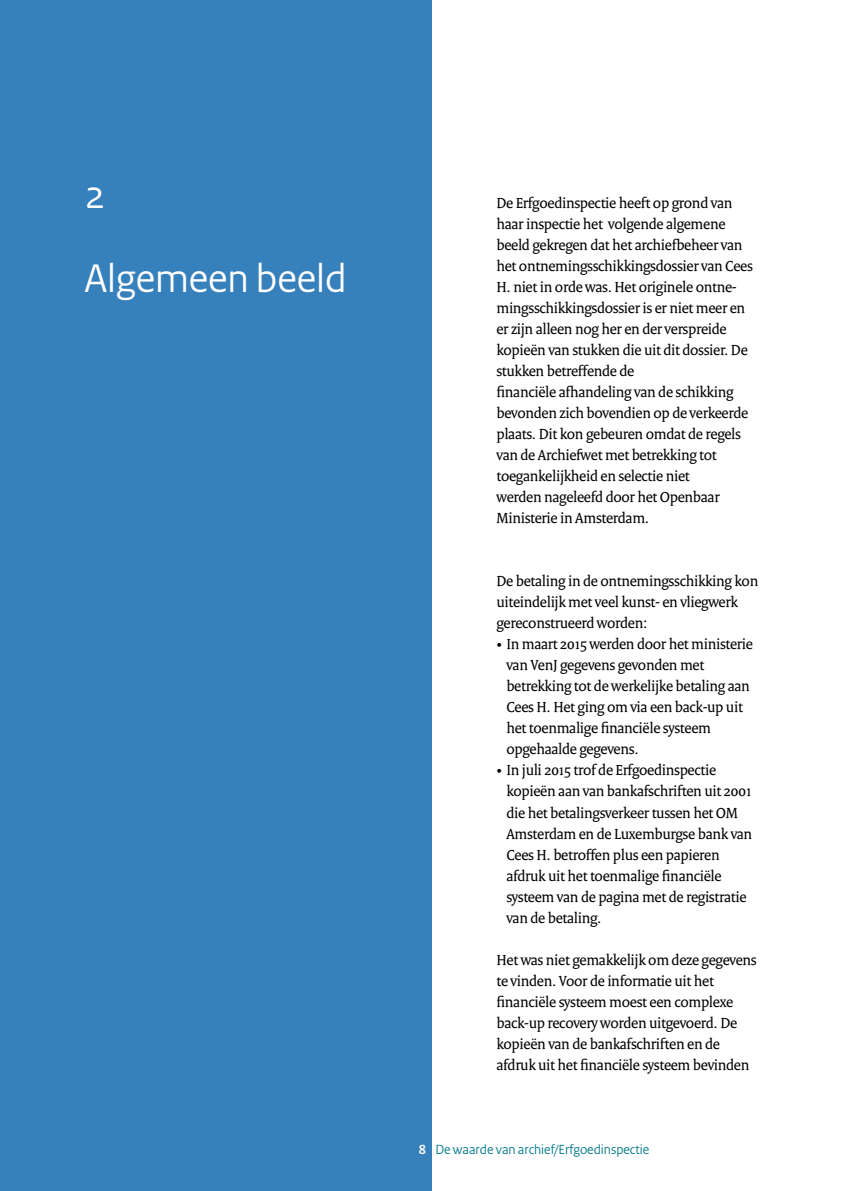
<style>
.page{position:relative;width:844px;height:1191px;background:#fff}
.page>*{position:absolute;margin:0;border:0;box-sizing:border-box;transform-origin:0 0}
.t1{font:42px/84px "Rijksoverheid Sans";color:#fff}
.t2{font:15.75px/21px "Rijksoverheid Serif";letter-spacing:-.02em;color:#000}
.t3{font:14px "Rijksoverheid Sans";color:#00788a}
.s1{font-weight:700;color:#fff}
</style>
<div class="page">
<div style="left:0;top:0;width:432px;height:1191px;background:#3680bc"></div>
<h1 class="t1" style="left:84px;top:152px;width:263px">2<br>Algemeen beeld</h1>
<p class="t2" style="left:496px;top:193px;width:258px">De Erfgoedinspectie heeft op grond van haar inspectie het volgende algemene beeld gekregen dat het archiefbeheer van het ontnemingsschikkingsdossier van Cees H. niet in orde was. Het originele ontne&shy;mingsschikkingsdossier is er niet meer en er zijn alleen nog her en der verspreide kopieën van stukken die uit dit dossier. De stukken betreffende de<br>financiële afhandeling van de schikking bevonden zich bovendien op de verkeerde plaats. Dit kon gebeuren omdat de regels van de Archiefwet met betrekking tot toegankelijkheid en selectie niet<br>werden nageleefd door het Openbaar Ministerie in Amsterdam.</p>
<p class="t2" style="left:496px;top:571px;width:263px">De betaling in de ontnemingsschikking kon uiteindelijk met veel kunst- en vliegwerk gereconstrueerd worden:</p>
<p class="t2" style="left:506px;top:634px;width:248px;text-indent:-10px">• In maart 2015 werden door het ministerie van VenJ gegevens gevonden met betrekking tot de werkelijke betaling aan Cees H. Het ging om via een back-up uit het toenmalige financiële systeem opgehaalde gegevens.</p>
<p class="t2" style="left:506px;top:760px;width:247px;text-indent:-10px">• In juli 2015 trof de Erfgoedinspectie kopieën aan van bankafschriften uit 2001 die het betalingsverkeer tussen het OM Amsterdam en de Luxemburgse bank van Cees H. betroffen plus een papieren afdruk uit het toenmalige financiële systeem van de pagina met de registratie van de betaling.</p>
<p class="t2" style="left:496px;top:948px;width:262px">Het was niet gemakkelijk om deze gegevens te vinden. Voor de informatie uit het financiële systeem moest een complexe back-up recovery worden uitgevoerd. De kopieën van de bankafschriften en de afdruk uit het financiële systeem bevinden</p>
<p class="t3" style="left:419px;top:1141px;width:231px"><span class="s1">8</span> De waarde van archief/Erfgoedinspectie</p>
</div>
